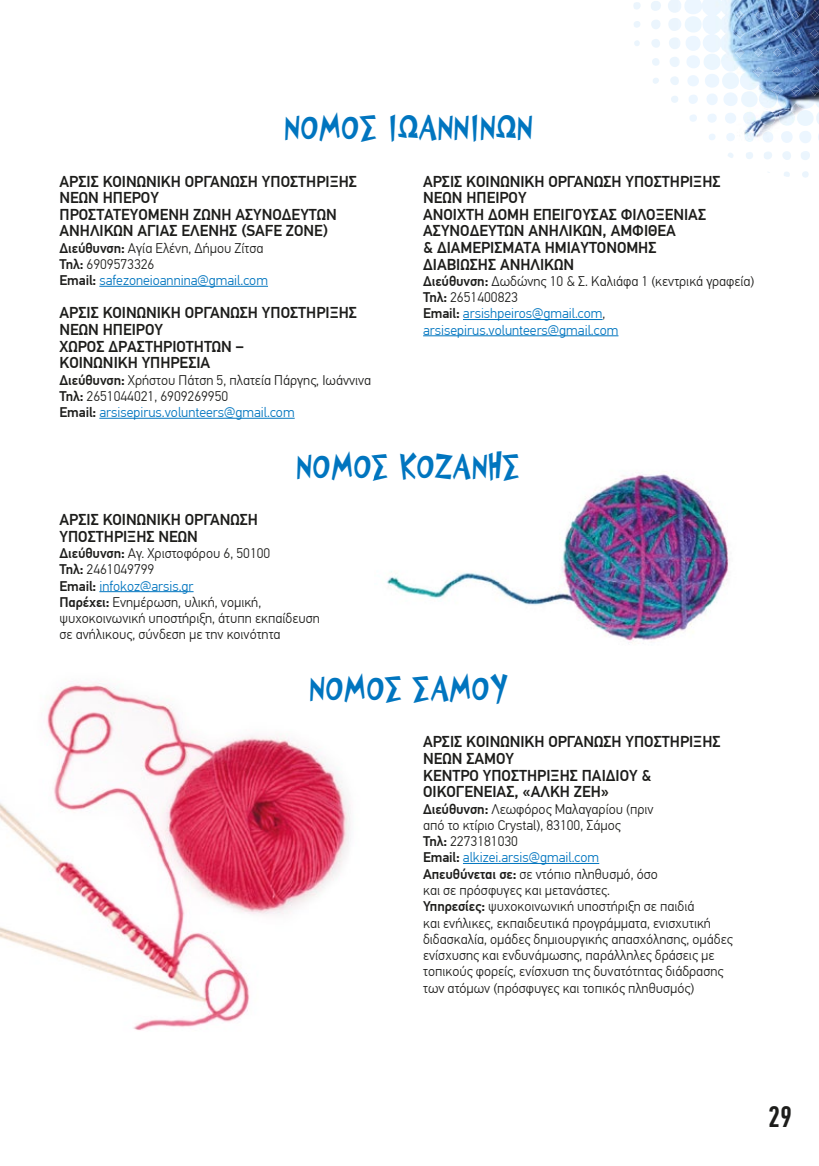
<style>
.page{position:relative;width:819px;height:1166px;background:#fff}
.page>*{position:absolute;margin:0;border:0;box-sizing:border-box;transform-origin:0 0}
.small_section{font:700 36.75px "HN Cosmonut";letter-spacing:-.01em;color:#0075bf}
.t1{font:500 29.75px "PF Din Text Comp Pro";color:#1d1d1b}
.τίτλος_κέντρου{font:500 15.75px/16.6px "PF Din Text Pro";color:#1d1d1b}
.Πληροφορίες{font:300 14px/16.3px "PF Din Text Pro";color:#1d1d1b}
.Πληροφορίες-2{font:300 14px/16.3px "PF Din Text Pro";color:#0075bf}
.s1{font-weight:500}
.s2{font-weight:500;color:#1d1d1b}
.s3{color:#1d1d1b}
</style>
<div class="page">
<svg style="left:633px;top:2px;width:8px;height:8px"></svg>
<svg style="left:634px;top:21px;width:6px;height:7px"></svg>
<svg style="left:634px;top:40px;width:5px;height:6px"></svg>
<svg style="left:650px;top:58px;width:11px;height:8px"></svg>
<svg style="left:653px;top:78px;width:6px;height:6px"></svg>
<svg style="left:671px;top:96px;width:7px;height:7px"></svg>
<svg style="left:802px;top:171px;width:6px;height:7px"></svg>
<svg style="left:784px;top:172px;width:6px;height:5px"></svg>
<img style="left:716px;top:109px;width:98px;height:29px">
<img style="left:684px;top:0;width:135px;height:61px">
<img style="left:722px;top:61px;width:97px;height:48px">
<img style="left:684px;top:16px;width:19px;height:17px">
<svg style="left:651px;top:0;width:30px;height:31px"></svg>
<img style="left:685px;top:36px;width:18px;height:15px">
<svg style="left:651px;top:37px;width:29px;height:12px"></svg>
<img style="left:701px;top:54px;width:21px;height:16px">
<img style="left:685px;top:55px;width:15px;height:13px">
<svg style="left:670px;top:57px;width:10px;height:10px"></svg>
<img style="left:722px;top:72px;width:19px;height:17px">
<svg style="left:670px;top:76px;width:9px;height:9px"></svg>
<img style="left:722px;top:91px;width:37px;height:16px">
<svg style="left:689px;top:95px;width:9px;height:9px"></svg>
<img style="left:796px;top:110px;width:17px;height:16px">
<svg style="left:816px;top:112px;width:3px;height:12px"></svg>
<img style="left:778px;top:110px;width:16px;height:16px">
<img style="left:739px;top:111px;width:37px;height:14px">
<svg style="left:725px;top:113px;width:11px;height:11px"></svg>
<svg style="left:707px;top:114px;width:9px;height:9px"></svg>
<svg style="left:690px;top:114px;width:7px;height:8px"></svg>
<img style="left:796px;top:131px;width:17px;height:12px">
<img style="left:778px;top:131px;width:14px;height:12px">
<img style="left:760px;top:132px;width:15px;height:11px">
<svg style="left:742px;top:132px;width:13px;height:10px"></svg>
<svg style="left:726px;top:133px;width:9px;height:8px"></svg>
<svg style="left:709px;top:134px;width:7px;height:6px"></svg>
<svg style="left:801px;top:151px;width:9px;height:9px"></svg>
<svg style="left:782px;top:151px;width:9px;height:9px"></svg>
<svg style="left:764px;top:152px;width:8px;height:7px"></svg>
<svg style="left:746px;top:152px;width:7px;height:7px"></svg>
<svg style="left:728px;top:153px;width:6px;height:5px"></svg>
<hr style="left:99px;top:286px;width:169px;height:1px;background:#0075bf">
<hr style="left:99px;top:418px;width:196px;height:1px;background:#0075bf">
<hr style="left:463px;top:319px;width:139px;height:1px;background:#0075bf">
<hr style="left:423px;top:335px;width:195px;height:1px;background:#0075bf">
<hr style="left:99px;top:591px;width:94px;height:1px;background:#0075bf">
<hr style="left:463px;top:863px;width:136px;height:1px;background:#0075bf">
<img style="left:0;top:683px;width:351px;height:348px">
<img style="left:386px;top:474px;width:343px;height:167px">
<p class="small_section" style="left:284px;top:107px;width:250px">ΝΟΜΟΣ ΙΩΑΝΝΙΝΩΝ</p>
<p class="τίτλος_κέντρου" style="left:60px;top:173px;width:299px">ΑΡΣΙΣ ΚΟΙΝΩΝΙΚΗ ΟΡΓΑΝΩΣΗ ΥΠΟΣΤΗΡΙΞΗΣ<br>ΝΕΩΝ ΗΠΕΡΟΥ<br>ΠΡΟΣΤΑΤΕΥΟΜΕΝΗ ΖΩΝΗ ΑΣΥΝΟΔΕΥΤΩΝ<br>ΑΝΗΛΙΚΩΝ ΑΓΙΑΣ ΕΛΕΝΗΣ (SAFE ZONE)</p>
<p class="Πληροφορίες" style="left:60px;top:240px;width:205px"><span class="s1">Διεύθυνση:</span> Αγία Ελένη, Δήμου Ζίτσα</p>
<p class="Πληροφορίες" style="left:60px;top:256px;width:96px"><span class="s1">Τηλ:</span> 6909573326</p>
<p class="Πληροφορίες-2" style="left:60px;top:272px;width:210px"><span class="s2">Email:</span> safezoneioannina@gmail.com</p>
<p class="τίτλος_κέντρου" style="left:60px;top:305px;width:299px">ΑΡΣΙΣ ΚΟΙΝΩΝΙΚΗ ΟΡΓΑΝΩΣΗ ΥΠΟΣΤΗΡΙΞΗΣ<br>ΝΕΩΝ ΗΠΕΙΡΟΥ<br>ΧΩΡΟΣ ΔΡΑΣΤΗΡΙΟΤΗΤΩΝ –<br>ΚΟΙΝΩΝΙΚΗ ΥΠΗΡΕΣΙΑ</p>
<p class="Πληροφορίες" style="left:60px;top:372px;width:313px"><span class="s1">Διεύθυνση:</span> Χρήστου Πάτση 5, πλατεία Πάργης, Ιωάννινα</p>
<p class="Πληροφορίες" style="left:60px;top:388px;width:170px"><span class="s1">Τηλ:</span> 2651044021, 6909269950</p>
<p class="Πληροφορίες-2" style="left:60px;top:404px;width:237px"><span class="s2">Email:</span> arsisepirus.volunteers@gmail.com</p>
<p class="τίτλος_κέντρου" style="left:423px;top:173px;width:299px">ΑΡΣΙΣ ΚΟΙΝΩΝΙΚΗ ΟΡΓΑΝΩΣΗ ΥΠΟΣΤΗΡΙΞΗΣ<br>ΝΕΩΝ ΗΠΕΙΡΟΥ<br>ΑΝΟΙΧΤΗ ΔΟΜΗ ΕΠΕΙΓΟΥΣΑΣ ΦΙΛΟΞΕΝΙΑΣ<br>ΑΣΥΝΟΔΕΥΤΩΝ ΑΝΗΛΙΚΩΝ, ΑΜΦΙΘΕΑ<br>&amp; ΔΙΑΜΕΡΙΣΜΑΤΑ ΗΜΙΑΥΤΟΝΟΜΗΣ<br>ΔΙΑΒΙΩΣΗΣ ΑΝΗΛΙΚΩΝ</p>
<p class="Πληροφορίες" style="left:423px;top:273px;width:333px"><span class="s1">Διεύθυνση:</span> Δωδώνης 10 &amp; Σ. Καλιάφα 1 (κεντρικά γραφεία)</p>
<p class="Πληροφορίες" style="left:423px;top:289px;width:96px"><span class="s1">Τηλ:</span> 2651400823</p>
<p class="Πληροφορίες-2" style="left:423px;top:306px;width:197px"><span class="s2">Email:</span> arsishpeiros@gmail.com<span class="s3">, </span>arsisepirus.volunteers@gmail.com</p>
<p class="small_section" style="left:296px;top:446px;width:226px">ΝΟΜΟΣ ΚΟΖΑΝΗΣ</p>
<p class="τίτλος_κέντρου" style="left:60px;top:512px;width:200px">ΑΡΣΙΣ ΚΟΙΝΩΝΙΚΗ ΟΡΓΑΝΩΣΗ<br>ΥΠΟΣΤΗΡΙΞΗΣ ΝΕΩΝ</p>
<p class="Πληροφορίες" style="left:60px;top:545px;width:212px"><span class="s1">Διεύθυνση:</span> Αγ. Χριστοφόρου 6, 50100</p>
<p class="Πληροφορίες" style="left:60px;top:561px;width:96px"><span class="s1">Τηλ:</span> 2461049799</p>
<p class="Πληροφορίες-2" style="left:60px;top:578px;width:135px"><span class="s2">Email:</span> infokoz@arsis.gr</p>
<p class="Πληροφορίες" style="left:60px;top:594px;width:262px"><span class="s1">Παρέχει:</span> Ενημέρωση, υλική, νομική, ψυχοκοινωνική υποστήριξη, άτυπη εκπαίδευση σε ανήλικους, σύνδεση με την κοινότητα</p>
<p class="small_section" style="left:309px;top:668px;width:200px">ΝΟΜΟΣ ΣΑΜΟΥ</p>
<p class="τίτλος_κέντρου" style="left:423px;top:734px;width:299px">ΑΡΣΙΣ ΚΟΙΝΩΝΙΚΗ ΟΡΓΑΝΩΣΗ ΥΠΟΣΤΗΡΙΞΗΣ<br>ΝΕΩΝ ΣΑΜΟΥ<br>ΚΕΝΤΡΟ ΥΠΟΣΤΗΡΙΞΗΣ ΠΑΙΔΙΟΥ &amp;<br>ΟΙΚΟΓΕΝΕΙΑΣ, «ΑΛΚΗ ΖΕΗ»</p>
<p class="Πληροφορίες" style="left:423px;top:801px;width:232px"><span class="s1">Διεύθυνση:</span> Λεωφόρος Μαλαγαρίου (πριν από το κτίριο Crystal), 83100, Σάμος</p>
<p class="Πληροφορίες" style="left:423px;top:833px;width:96px"><span class="s1">Τηλ:</span> 2273181030</p>
<p class="Πληροφορίες-2" style="left:423px;top:850px;width:178px"><span class="s2">Email:</span> alkizei.arsis@gmail.com</p>
<p class="Πληροφορίες" style="left:423px;top:866px;width:236px"><span class="s1">Απευθύνεται σε:</span> σε ντόπιο πληθυσμό, όσο και σε πρόσφυγες και μετανάστες.</p>
<p class="Πληροφορίες" style="left:423px;top:898px;width:311px"><span class="s1">Υπηρεσίες:</span> ψυχοκοινωνική υποστήριξη σε παιδιά<br>και ενήλικες, εκπαιδευτικά προγράμματα, ενισχυτική διδασκαλία, ομάδες δημιουργικής απασχόλησης, ομάδες ενίσχυσης και ενδυνάμωσης, παράλληλες δράσεις με τοπικούς φορείς, ενίσχυση της δυνατότητας διάδρασης των ατόμων (πρόσφυγες και τοπικός πληθυσμός)</p>
<h2 class="t1" style="left:768px;top:1099px;width:26px">29</h2>
</div>
